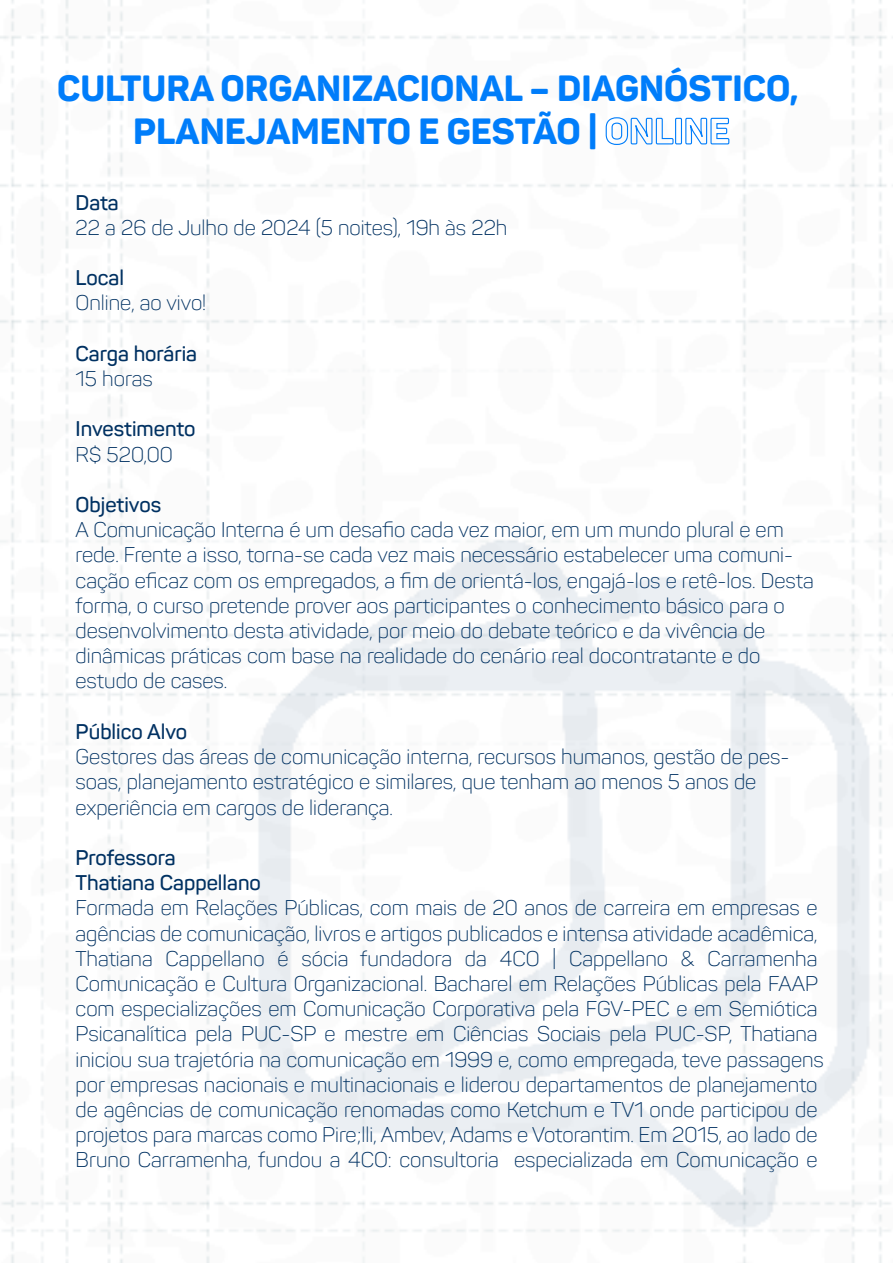
<style>
.page{position:relative;width:893px;height:1263px;background:#fff}
.page>*{position:absolute;margin:0;border:0;box-sizing:border-box;transform-origin:0 0}
.t1{font:800 36px/43.2px "Panton";color:#007dfa}
.t2{font:300 21px/25.2px "Panton";color:#003162}
.t3{font:600 21px/25.2px "Panton";color:#003162}
</style>
<div class="page">
<img style="left:206px;top:0;width:4px;height:1263px">
<img style="left:851px;top:0;width:4px;height:1263px">
<img style="left:11px;top:0;width:3px;height:1263px">
<img style="left:120px;top:0;width:3px;height:1263px">
<img style="left:65px;top:0;width:4px;height:1263px">
<img style="left:0;top:691px;width:893px;height:8px">
<img style="left:11px;top:740px;width:872px;height:9px">
<img style="left:0;top:646px;width:883px;height:8px">
<img style="left:0;top:630px;width:893px;height:8px">
<img style="left:11px;top:302px;width:872px;height:8px">
<img style="left:0;top:538px;width:886px;height:8px">
<img style="left:11px;top:430px;width:872px;height:8px">
<img style="left:11px;top:366px;width:872px;height:8px">
<img style="left:11px;top:262px;width:872px;height:8px">
<img style="left:11px;top:215px;width:872px;height:8px">
<img style="left:0;top:182px;width:893px;height:8px">
<img style="left:11px;top:1168px;width:872px;height:8px">
<img style="left:1px;top:1198px;width:890px;height:8px">
<img style="left:3px;top:1226px;width:888px;height:8px">
<svg style="left:258px;top:540px;width:611px;height:687px"></svg>
<svg style="left:605px;top:117px;width:69px;height:28px"></svg>
<div style="left:675px;top:118px;width:7px;height:26px;border:1px solid #007dfa"></div>
<svg style="left:685px;top:117px;width:45px;height:28px"></svg>
<h1 class="t1" style="left:133px;top:66px;width:667px;text-indent:-76px">CULTURA ORGANIZACIONAL – DIAGNÓSTICO,<br>PLANEJAMENTO E GESTÃO |</h1>
<p class="t3" style="left:76px;top:190px;width:45px">Data</p>
<p class="t2" style="left:76px;top:215px;width:433px">22 a 26 de Julho de 2024 (5 noites), 19h às 22h</p>
<p class="t3" style="left:76px;top:265px;width:50px">Local</p>
<p class="t2" style="left:76px;top:290px;width:132px">Online, ao vivo!</p>
<p class="t3" style="left:76px;top:341px;width:123px">Carga horária</p>
<p class="t2" style="left:76px;top:366px;width:79px">15 horas</p>
<p class="t3" style="left:76px;top:416px;width:122px">Investimento</p>
<p class="t2" style="left:76px;top:442px;width:99px">R$ 520,00</p>
<p class="t3" style="left:76px;top:492px;width:87px">Objetivos</p>
<p class="t2" style="left:76px;top:517px;width:740px">A Comunicação Interna é um desafio cada vez maior, em um mundo plural e em rede. Frente a isso, torna-se cada vez mais necessário estabelecer uma comuni&shy;cação eficaz com os empregados, a fim de orientá-los, engajá-los e retê-los. Desta forma, o curso pretende prover aos participantes o conhecimento básico para o desenvolvimento desta atividade, por meio do debate teórico e da vivência de dinâmicas práticas com base na realidade do cenário real docontratante e do estudo de cases.</p>
<p class="t3" style="left:76px;top:719px;width:113px">Público Alvo</p>
<p class="t2" style="left:76px;top:744px;width:715px">Gestores das áreas de comunicação interna, recursos humanos, gestão de pes&shy;soas, planejamento estratégico e similares, que tenham ao menos 5 anos de experiência em cargos de liderança.</p>
<p class="t3" style="left:76px;top:845px;width:187px">Professora<br>Thatiana Cappellano</p>
<p class="t2" style="left:76px;top:895px;width:750px">Formada em Relações Públicas, com mais de 20 anos de carreira em empresas e agências de comunicação, livros e artigos publicados e intensa atividade acadêmica, Thatiana Cappellano é sócia fundadora da 4CO | Cappellano &amp; Carramenha Comunicação e Cultura Organizacional. Bacharel em Relações Públicas pela FAAP com especializações em Comunicação Corporativa pela FGV-PEC e em Semiótica Psicanalítica pela PUC-SP e mestre em Ciências Sociais pela PUC-SP, Thatiana iniciou sua trajetória na comunicação em 1999 e, como empregada, teve passagens por empresas nacionais e multinacionais e liderou departamentos de planejamento de agências de comunicação renomadas como Ketchum e TV1 onde participou de projetos para marcas como Pire;lli, Ambev, Adams e Votorantim. Em 2015, ao lado de Bruno Carramenha, fundou a 4CO: consultoria especializada em Comunicação e</p>
</div>
